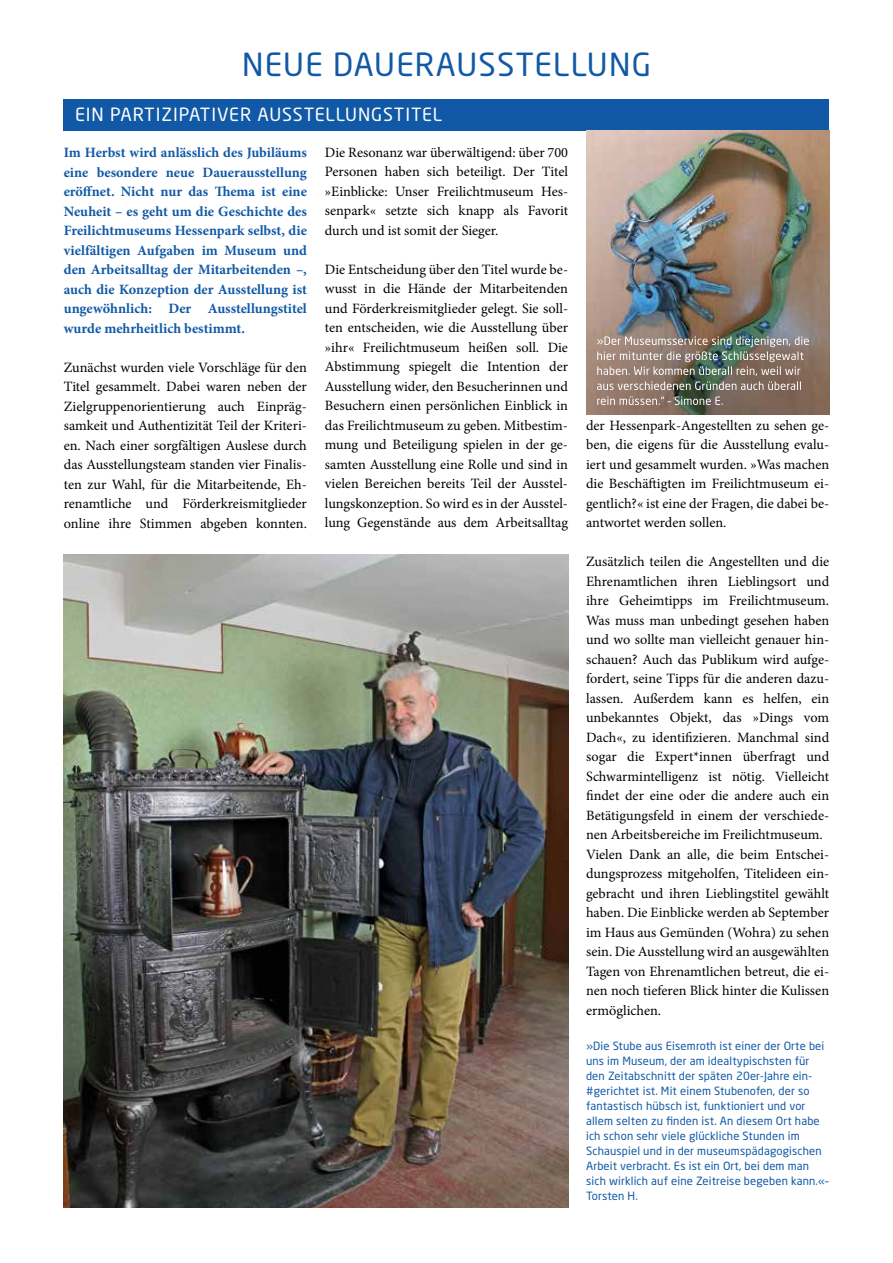
<style>
.page{position:relative;width:893px;height:1263px;background:#fff}
.page>*{position:absolute;margin:0;border:0;box-sizing:border-box;transform-origin:0 0}
.t1{font:31.5px "Neo Sans W1 G";letter-spacing:.04em;color:#1159a6}
.t2{font:18px "Neo Sans W1 G";letter-spacing:.05em;color:#fff}
.t3{font:14.25px/19.5px "Minion Pro";color:#000;text-align:justify}
.t4{font:700 14.25px/19.5px "Minion Pro";color:#1159a6;text-align:justify}
.t5{font:11.25px/15px "Neo Sans W1 G";letter-spacing:.015em;color:#1159a6}
</style>
<div class="page">
<img style="left:64px;top:554px;width:504px;height:654px">
<div style="left:64px;top:99px;width:765px;height:32px;background:#1159a6"></div>
<img style="left:586px;top:131px;width:243px;height:284px">
<svg style="left:597px;top:396px;width:125px;height:9px"></svg>
<img style="left:597px;top:336px;width:212px;height:54px">
<h1 class="t1" style="left:242px;top:45px;width:410px">NEUE DAUERAUSSTELLUNG</h1>
<p class="t2" style="left:75px;top:104px;width:369px">EIN PARTIZIPATIVER AUSSTELLUNGSTITEL</p>
<p class="t4" style="left:64px;top:143px;width:245px">Im Herbst wird anlässlich des Jubiläums eine besondere neue Dauerausstellung eröffnet. Nicht nur das Thema ist eine Neuheit – es geht um die Geschichte des Freilichtmuseums Hessenpark selbst, die vielfältigen Aufgaben im Museum und den Arbeitsalltag der Mitarbeitenden –, auch die Konzeption der Ausstellung ist ungewöhnlich: Der Ausstellungstitel wurde mehrheitlich bestimmt.</p>
<p class="t3" style="left:64px;top:357px;width:245px">Zunächst wurden viele Vorschläge für den Titel gesammelt. Dabei waren neben der Zielgruppenorientierung auch Einpräg&shy;samkeit und Authentizität Teil der Kriteri&shy;en. Nach einer sorgfältigen Auslese durch das Ausstellungsteam standen vier Finalis&shy;ten zur Wahl, für die Mitarbeitende, Eh&shy;renamtliche und Förderkreismitglieder online ihre Stimmen abgeben konnten.</p>
<p class="t3" style="left:325px;top:143px;width:245px">Die Resonanz war überwältigend: über 700<br>Personen haben sich beteiligt. Der Titel »Einblicke: Unser Freilichtmuseum Hes&shy;senpark« setzte sich knapp als Favorit durch und ist somit der Sieger.</p>
<p class="t3" style="left:325px;top:260px;width:245px">Die Entscheidung über den Titel wurde be&shy;wusst in die Hände der Mitarbeitenden und Förderkreismitglieder gelegt. Sie soll&shy;ten entscheiden, wie die Ausstellung über »ihr« Freilichtmuseum heißen soll. Die Abstimmung spiegelt die Intention der Ausstellung wider, den Besucherinnen und Besuchern einen persönlichen Einblick in das Freilichtmuseum zu geben. Mitbestim&shy;mung und Beteiligung spielen in der ge&shy;samten Ausstellung eine Rolle und sind in vielen Bereichen bereits Teil der Ausstel&shy;lungskonzeption. So wird es in der Ausstel&shy;lung Gegenstände aus dem Arbeitsalltag</p>
<p class="t3" style="left:586px;top:416px;width:245px">der Hessenpark-Angestellten zu sehen ge&shy;ben, die eigens für die Ausstellung evalu&shy;iert und gesammelt wurden. »Was machen die Beschäftigten im Freilichtmuseum ei&shy;gentlich?« ist eine der Fragen, die dabei be&shy;antwortet werden sollen.</p>
<p class="t3" style="left:586px;top:552px;width:245px;text-align:left">Zusätzlich teilen die Angestellten und die Ehrenamtlichen ihren Lieblingsort und ihre Geheimtipps im Freilichtmuseum.<br>Was muss man unbedingt gesehen haben und wo sollte man vielleicht genauer hin&shy;schauen? Auch das Publikum wird aufge&shy;fordert, seine Tipps für die anderen dazu&shy;lassen. Außerdem kann es helfen, ein unbekanntes Objekt, das »Dings vom Dach«, zu identifizieren. Manchmal sind sogar die Expert*innen überfragt und Schwarmintelligenz ist nötig. Vielleicht findet der eine oder die andere auch ein Betätigungsfeld in einem der verschiede&shy;nen Arbeitsbereiche im Freilichtmuseum.<br>Vielen Dank an alle, die beim Entschei&shy;dungsprozess mitgeholfen, Titelideen ein&shy;gebracht und ihren Lieblingstitel gewählt haben. Die Einblicke werden ab September im Haus aus Gemünden (Wohra) zu sehen sein. Die Ausstellung wird an ausgewählten Tagen von Ehrenamtlichen betreut, die ei&shy;nen noch tieferen Blick hinter die Kulissen ermöglichen.</p>
<p class="t5" style="left:586px;top:1039px;width:244px">»Die Stube aus Eisemroth ist einer der Orte bei uns im Museum, der am idealtypischsten für den Zeitabschnitt der späten 20er-Jahre ein-#gerichtet ist. Mit einem Stubenofen, der so fantastisch hübsch ist, funktioniert und vor allem selten zu finden ist. An diesem Ort habe ich schon sehr viele glückliche Stunden im Schauspiel und in der museumspädagogischen Arbeit verbracht. Es ist ein Ort, bei dem man sich wirklich auf eine Zeitreise begeben kann.«– Torsten H.</p>
</div>
